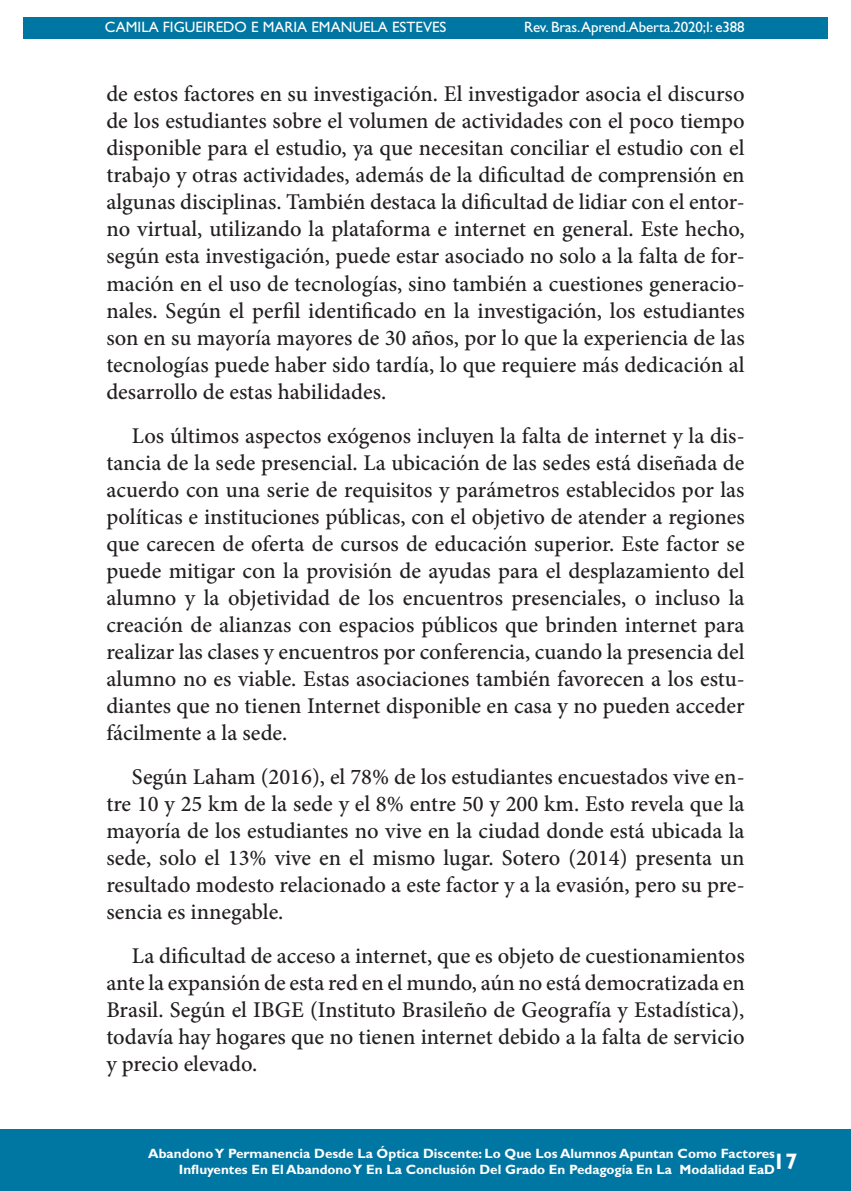
<style>
.page{position:relative;width:851px;height:1191px;background:#fff}
.page>*{position:absolute;margin:0;border:0;box-sizing:border-box;transform-origin:0 0}
.Texto_corrido{font:500 22.5px/27px "Minion Pro";color:#231f20;text-align:justify}
.t1{font:700 22.5px "Gill Sans Std";color:#fff}
.t2{font:15px "Gill Sans Std";color:#fff}
.t3{font:700 13.5px/16.2px "Gill Sans Std";color:#fff;text-align:right}
</style>
<div class="page">
<hr style="left:104px;top:0;width:1px;height:467px;background:#0076a3">
<div style="left:23px;top:17px;width:804px;height:21px;background:#0076a3"></div>
<div style="left:0;top:1129px;width:850px;height:62px;background:#0076a3"></div>
<p class="t2" style="left:105px;top:18px;width:343px">CAMILA FIGUEIREDO E MARIA EMANUELA ESTEVES</p>
<p class="t2" style="left:524px;top:18px;width:222px">Rev. Bras.Aprend.Aberta.2020;I: e388</p>
<p class="Texto_corrido" style="left:106px;top:81px;width:639px">de estos factores en su investigación. El investigador asocia el discurso de los estudiantes sobre el volumen de actividades con el poco tiempo disponible para el estudio, ya que necesitan conciliar el estudio con el trabajo y otras actividades, además de la dificultad de comprensión en algunas disciplinas. También destaca la dificultad de lidiar con el entor&shy;no virtual, utilizando la plataforma e internet en general. Este hecho, según esta investigación, puede estar asociado no solo a la falta de for&shy;mación en el uso de tecnologías, sino también a cuestiones generacio&shy;nales. Según el perfil identificado en la investigación, los estudiantes son en su mayoría mayores de 30 años, por lo que la experiencia de las tecnologías puede haber sido tardía, lo que requiere más dedicación al desarrollo de estas habilidades.</p>
<p class="Texto_corrido" style="left:106px;top:422px;width:639px;text-indent:26px">Los últimos aspectos exógenos incluyen la falta de internet y la dis&shy;tancia de la sede presencial. La ubicación de las sedes está diseñada de acuerdo con una serie de requisitos y parámetros establecidos por las políticas e instituciones públicas, con el objetivo de atender a regiones que carecen de oferta de cursos de educación superior. Este factor se puede mitigar con la provisión de ayudas para el desplazamiento del alumno y la objetividad de los encuentros presenciales, o incluso la creación de alianzas con espacios públicos que brinden internet para realizar las clases y encuentros por conferencia, cuando la presencia del alumno no es viable. Estas asociaciones también favorecen a los estu&shy;diantes que no tienen Internet disponible en casa y no pueden acceder fácilmente a la sede.</p>
<p class="Texto_corrido" style="left:106px;top:763px;width:639px;text-indent:26px">Según Laham (2016), el 78% de los estudiantes encuestados vive en&shy;tre 10 y 25 km de la sede y el 8% entre 50 y 200 km. Esto revela que la mayoría de los estudiantes no vive en la ciudad donde está ubicada la sede, solo el 13% vive en el mismo lugar. Sotero (2014) presenta un resultado modesto relacionado a este factor y a la evasión, pero su pre&shy;sencia es innegable.</p>
<p class="Texto_corrido" style="left:106px;top:942px;width:639px;text-indent:26px">La dificultad de acceso a internet, que es objeto de cuestionamientos ante la expansión de esta red en el mundo, aún no está democratizada en Brasil. Según el IBGE (Instituto Brasileño de Geografía y Estadística), todavía hay hogares que no tienen internet debido a la falta de servicio y precio elevado.</p>
<p class="t3" style="left:148px;top:1145px;width:628px">Abandono Y Permanencia Desde La Óptica Discente: Lo Que Los Alumnos Apuntan Como Factores<br>Influyentes En El Abandono Y En La Conclusión Del Grado En Pedagogía En La Modalidad EaD</p>
<p class="t1" style="left:772px;top:1148px;width:26px">17</p>
</div>
